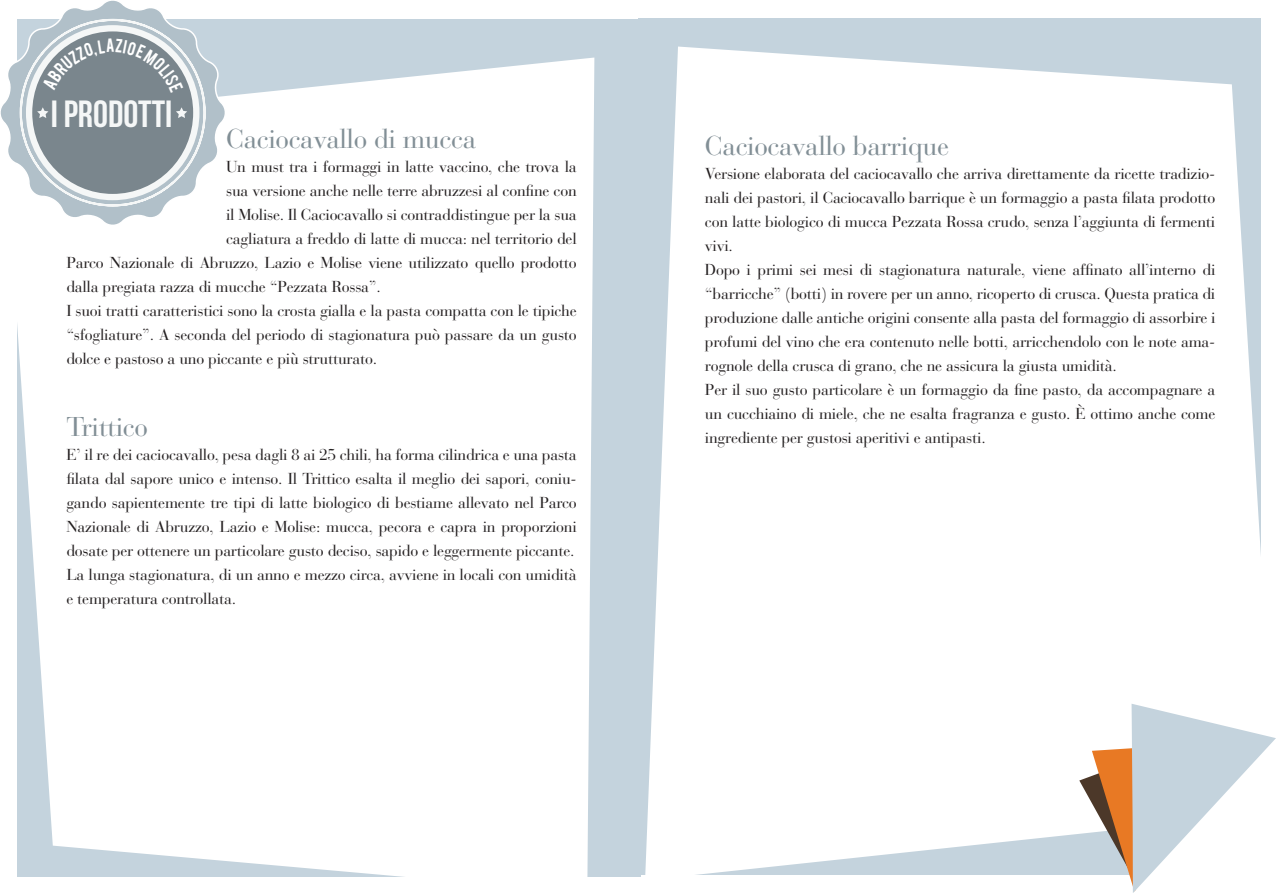
<style>
.page{position:relative;width:1276px;height:893px;background:#fff}
.page>*{position:absolute;margin:0;border:0;box-sizing:border-box;transform-origin:0 0}
.t1{font:700 37.65px "Bebas Neue";color:#f5f7f7}
.t2{font:27px "Bauer Bodoni";letter-spacing:-.015em;color:#828f96}
.t3{font:15.75px/24px "Bauer Bodoni";letter-spacing:-.015em;color:#231f20}
</style>
<div class="page">
<div style="left:639px;top:18px;width:622px;height:857px;background:#c4d3dd"></div>
<svg style="left:645px;top:47px;width:616px;height:828px;background:#f9fbfc"></svg>
<div style="left:17px;top:19px;width:624px;height:858px;background:#c4d3dd"></div>
<div style="left:17px;top:58px;width:577px;height:819px;background:#fff"></div>
<svg style="left:0;top:0;width:229px;height:229px;fill:#fff"></svg>
<svg style="left:1079px;top:704px;width:197px;height:189px"></svg>
<svg style="left:19px;top:18px;width:188px;height:190px;background:#9faab0"></svg>
<h1 class="t1" style="left:51px;top:94px;width:123px">I PRODOTTI</h1>
<h2 class="t2" style="left:226px;top:123px;width:251px">Caciocavallo di mucca</h2>
<p class="t3" style="left:226px;top:155px;width:352px">Un must tra i formaggi in latte vaccino, che trova la</p>
<p class="t3" style="left:226px;top:179px;width:352px">sua versione anche nelle terre abruzzesi al confine con</p>
<p class="t3" style="left:226px;top:203px;width:352px">il Molise. Il Caciocavallo si contraddistingue per la sua</p>
<p class="t3" style="left:226px;top:227px;width:352px">cagliatura a freddo di latte di mucca: nel territorio del</p>
<p class="t3" style="left:66px;top:251px;width:512px">Parco Nazionale di Abruzzo, Lazio e Molise viene utilizzato quello prodotto</p>
<p class="t3" style="left:66px;top:275px;width:316px">dalla pregiata razza di mucche “Pezzata Rossa”.</p>
<p class="t3" style="left:66px;top:299px;width:512px">I suoi tratti caratteristici sono la crosta gialla e la pasta compatta con le tipiche</p>
<p class="t3" style="left:66px;top:323px;width:512px">“sfogliature”. A seconda del periodo di stagionatura può passare da un gusto</p>
<p class="t3" style="left:66px;top:347px;width:312px">dolce e pastoso a uno piccante e più strutturato.</p>
<h2 class="t2" style="left:66px;top:411px;width:83px">Trittico</h2>
<p class="t3" style="left:66px;top:443px;width:512px">E’ il re dei caciocavallo, pesa dagli 8 ai 25 chili, ha forma cilindrica e una pasta filata dal sapore unico e intenso. Il Trittico esalta il meglio dei sapori, coniu&shy;gando sapientemente tre tipi di latte biologico di bestiame allevato nel Parco Nazionale di Abruzzo, Lazio e Molise: mucca, pecora e capra in proporzioni dosate per ottenere un particolare gusto deciso, sapido e leggermente piccante.<br>La lunga stagionatura, di un anno e mezzo circa, avviene in locali con umidità e temperatura controllata.</p>
<h2 class="t2" style="left:705px;top:129px;width:245px">Caciocavallo barrique</h2>
<p class="t3" style="left:705px;top:162px;width:512px">Versione elaborata del caciocavallo che arriva direttamente da ricette tradizio&shy;nali dei pastori, il Caciocavallo barrique è un formaggio a pasta filata prodotto con latte biologico di mucca Pezzata Rossa crudo, senza l’aggiunta di fermenti vivi.<br>Dopo i primi sei mesi di stagionatura naturale, viene affinato all’interno di “barricche” (botti) in rovere per un anno, ricoperto di crusca. Questa pratica di produzione dalle antiche origini consente alla pasta del formaggio di assorbire i profumi del vino che era contenuto nelle botti, arricchendolo con le note ama&shy;rognole della crusca di grano, che ne assicura la giusta umidità.<br>Per il suo gusto particolare è un formaggio da fine pasto, da accompagnare a un cucchiaino di miele, che ne esalta fragranza e gusto. è ottimo anche come ingrediente per gustosi aperitivi e antipasti.</p>
</div>
